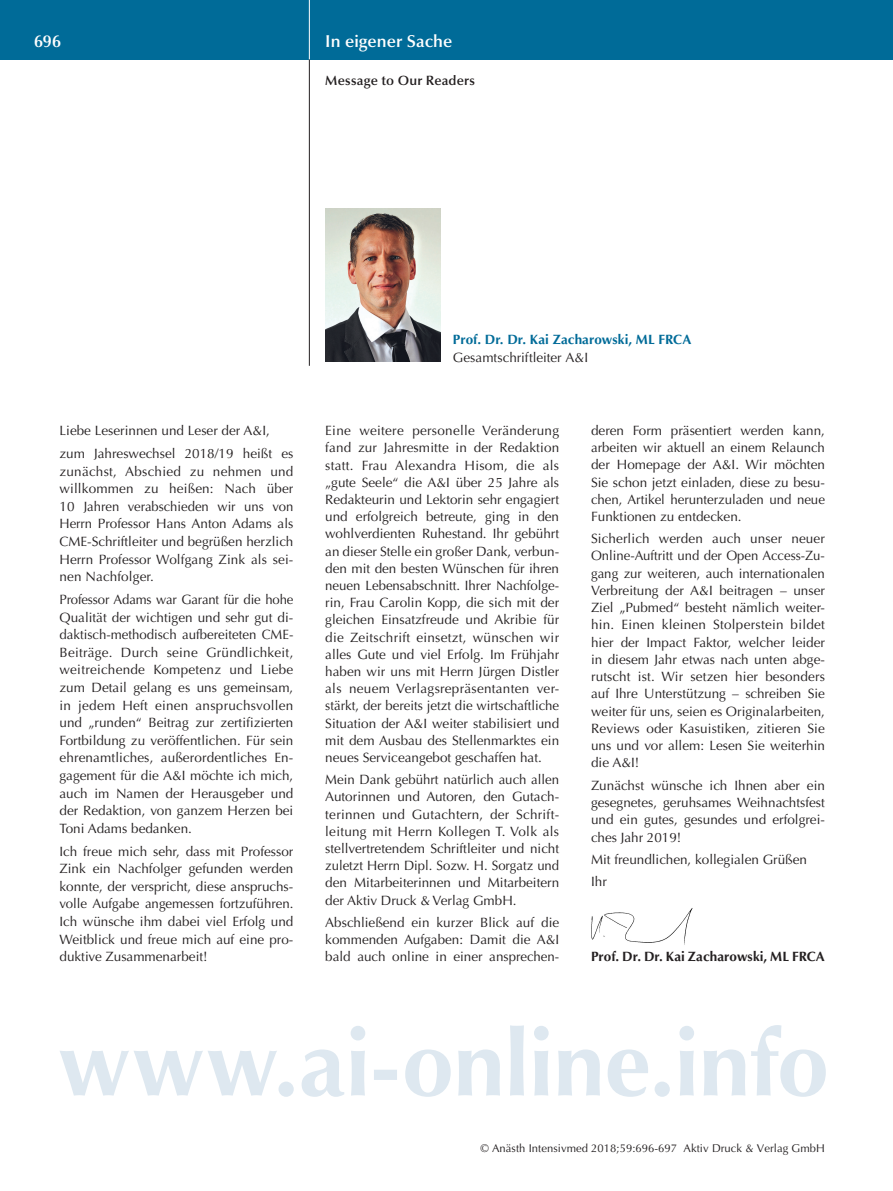
<style>
.page{position:relative;width:893px;height:1191px;background:#fff}
.page>*{position:absolute;margin:0;border:0;box-sizing:border-box;transform-origin:0 0}
.t1{font:600 17.25px "Optima";color:#fff}
.t2{font:13.5px/17.2px "Optima";color:#231f20;text-align:justify}
.t3{font:700 13.5px "Optima";letter-spacing:.005em;color:#006b98}
.t4{font:700 13.5px "Optima";letter-spacing:.005em;color:#231f20}
.t5{font:600 13.5px "Optima";letter-spacing:.015em;color:#231f20}
.t6{font:11.25px "Optima";letter-spacing:.005em;color:#231f20}
</style>
<div class="page">
<div style="left:0;top:0;width:893px;height:60px;background:#006b98"></div>
<hr style="left:309px;top:0;width:1px;height:60px;background:#fff">
<hr style="left:309px;top:60px;width:1px;height:306px;background:#231f20">
<img style="left:325px;top:208px;width:115px;height:153px">
<img style="left:591px;top:908px;width:102px;height:37px">
<svg style="left:60px;top:1025px;width:766px;height:71px"></svg>
<hr style="left:892px;top:0;width:1px;height:600px;background:#fff">
<p class="t1" style="left:34px;top:31px;width:29px">696</p>
<p class="t1" style="left:325px;top:31px;width:129px">In eigener Sache</p>
<p class="t5" style="left:325px;top:73px;width:151px">Message to Our Readers</p>
<p class="t2" style="left:60px;top:419px;width:235px;line-height:22.6px">Liebe Leserinnen und Leser der A&amp;I, zum Jahreswechsel 2018/19 heißt es</p>
<p class="t2" style="left:60px;top:462px;width:235px">zunächst, Abschied zu nehmen und willkommen zu heißen: Nach über 10 Jahren verabschieden wir uns von Herrn Professor Hans Anton Adams als CME-Schriftleiter und begrüßen herzlich Herrn Professor Wolfgang Zink als sei&shy;nen Nachfolger.</p>
<p class="t2" style="left:60px;top:591px;width:235px">Professor Adams war Garant für die hohe Qualität der wichtigen und sehr gut di&shy;daktisch-methodisch aufbereiteten CME-Beiträge. Durch seine Gründlichkeit, weitreichende Kompetenz und Liebe zum Detail gelang es uns gemeinsam, in jedem Heft einen anspruchsvollen und „runden“ Beitrag zur zertifizierten Fortbildung zu veröffentlichen. Für sein ehrenamtliches, außerordentliches En&shy;gagement für die A&amp;I möchte ich mich, auch im Namen der Herausgeber und der Redaktion, von ganzem Herzen bei Toni Adams bedanken.</p>
<p class="t2" style="left:60px;top:842px;width:235px">Ich freue mich sehr, dass mit Professor Zink ein Nachfolger gefunden werden konnte, der verspricht, diese anspruchs&shy;volle Aufgabe angemessen fortzuführen.<br>Ich wünsche ihm dabei viel Erfolg und Weitblick und freue mich auf eine pro&shy;duktive Zusammenarbeit!</p>
<p class="t3" style="left:453px;top:332px;width:240px">Prof. Dr. Dr. Kai Zacharowski, ML FRCA</p>
<p class="t2" style="left:453px;top:348px;width:137px">Gesamtschriftleiter A&amp;I</p>
<p class="t2" style="left:325px;top:422px;width:235px">Eine weitere personelle Veränderung fand zur Jahresmitte in der Redaktion statt. Frau Alexandra Hisom, die als „gute Seele“ die A&amp;I über 25 Jahre als Redakteurin und Lektorin sehr engagiert und erfolgreich betreute, ging in den wohlverdienten Ruhestand. Ihr gebührt an dieser Stelle ein großer Dank, verbun&shy;den mit den besten Wünschen für ihren neuen Lebensabschnitt. Ihrer Nachfolge&shy;rin, Frau Carolin Kopp, die sich mit der gleichen Einsatzfreude und Akribie für die Zeitschrift einsetzt, wünschen wir alles Gute und viel Erfolg. Im Frühjahr haben wir uns mit Herrn Jürgen Distler als neuem Verlagsrepräsentanten ver&shy;stärkt, der bereits jetzt die wirtschaftliche Situation der A&amp;I weiter stabilisiert und mit dem Ausbau des Stellenmarktes ein neues Serviceangebot geschaffen hat.</p>
<p class="t2" style="left:325px;top:771px;width:235px">Mein Dank gebührt natürlich auch allen Autorinnen und Autoren, den Gutach&shy;terinnen und Gutachtern, der Schrift&shy;leitung mit Herrn Kollegen T. Volk als stellvertretendem Schriftleiter und nicht zuletzt Herrn Dipl. Sozw. H. Sorgatz und den Mitarbeiterinnen und Mitarbeitern der Aktiv Druck &amp; Verlag GmbH.</p>
<p class="t2" style="left:325px;top:914px;width:235px">Abschließend ein kurzer Blick auf die kommenden Aufgaben: Damit die A&amp;I bald auch online in einer ansprechen-</p>
<p class="t2" style="left:591px;top:422px;width:235px">deren Form präsentiert werden kann, arbeiten wir aktuell an einem Relaunch der Homepage der A&amp;I. Wir möchten Sie schon jetzt einladen, diese zu besu&shy;chen, Artikel herunterzuladen und neue Funktionen zu entdecken.</p>
<p class="t2" style="left:591px;top:530px;width:235px">Sicherlich werden auch unser neuer Online-Auftritt und der Open Access-Zu&shy;gang zur weiteren, auch internationalen Verbreitung der A&amp;I beitragen – unser Ziel „Pubmed“ besteht nämlich weiter&shy;hin. Einen kleinen Stolperstein bildet hier der Impact Faktor, welcher leider in diesem Jahr etwas nach unten abge&shy;rutscht ist. Wir setzen hier besonders auf Ihre Unterstützung – schreiben Sie weiter für uns, seien es Originalarbeiten, Reviews oder Kasuistiken, zitieren Sie uns und vor allem: Lesen Sie weiterhin die A&amp;I!</p>
<p class="t2" style="left:591px;top:777px;width:235px">Zunächst wünsche ich Ihnen aber ein gesegnetes, geruhsames Weihnachtsfest und ein gutes, gesundes und erfolgrei&shy;ches Jahr 2019!</p>
<p class="t2" style="left:591px;top:848px;width:217px;line-height:22.4px">Mit freundlichen, kollegialen Grüßen<br>Ihr</p>
<p class="t4" style="left:591px;top:949px;width:235px">Prof. Dr. Dr. Kai Zacharowski, ML FRCA</p>
<p class="t6" style="left:480px;top:1142px;width:346px">© Anästh Intensivmed 2018;59:696-697 Aktiv Druck &amp; Verlag GmbH</p>
</div>
